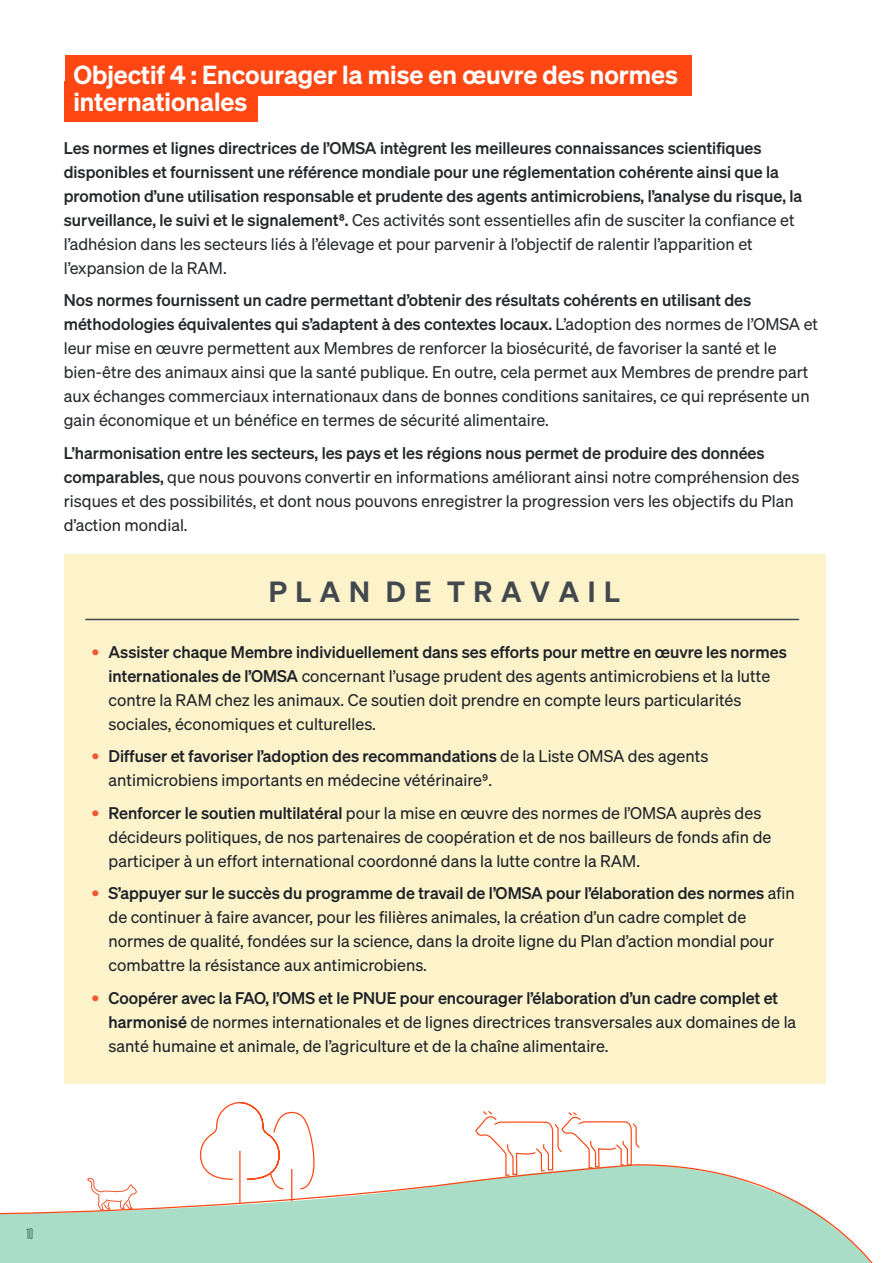
<style>
.page{position:relative;width:893px;height:1263px;background:#fff}
.page>*{position:absolute;margin:0;border:0;box-sizing:border-box;transform-origin:0 0}
.t1{font:600 28.5px "Sohne";color:#41484e}
.t2{font:600 25.5px/27px "Sohne";color:#fff}
.t3{font:16.5px/24px "Sohne Buch";color:#1b2126}
.corps_de_texte{font:16.5px/24px "Sohne Buch";color:#25272a}
.corps_de_texte-2{font:16.5px/24px "Sohne Kraftig";color:#25272a}
.t4{font:15px "Sohne Schmal Buch";color:#231f20}
.s1{font-family:"Sohne Buch"}
.s2{font-family:"Sohne Kraftig"}
.s3{font-size:19.5px;color:#f05630}
</style>
<div class="page">
<div style="left:65px;top:55px;width:627px;height:40px;background:#ff4714"></div>
<div style="left:65px;top:81px;width:193px;height:40px;background:#ff4714"></div>
<div style="left:65px;top:555px;width:761px;height:529px;background:#fdf3cb"></div>
<hr style="left:86px;top:619px;width:713px;height:1px;background:#41484e">
<svg style="left:475px;top:1111px;width:165px;height:52px"></svg>
<svg style="left:199px;top:1101px;width:116px;height:62px"></svg>
<svg style="left:0;top:1163px;width:873px;height:100px"></svg>
<svg style="left:88px;top:1163px;width:50px;height:47px"></svg>
<p class="t2" style="left:73px;top:60px;width:606px">Objectif 4 : Encourager la mise en œuvre des normes internationales</p>
<p class="corps_de_texte-2" style="left:64px;top:135px;width:740px">Les normes et lignes directrices de l’OMSA intègrent les meilleures connaissances scientifiques disponibles et fournissent une référence mondiale pour une réglementation cohérente ainsi que la promotion d’une utilisation responsable et prudente des agents antimicrobiens, l’analyse du risque, la surveillance, le suivi et le signalement⁸. <span class="s1">Ces activités sont essentielles afin de susciter la confiance et l’adhésion dans les secteurs liés à l’élevage et pour parvenir à l’objectif de ralentir l’apparition et l’expansion de la RAM.</span></p>
<p class="corps_de_texte" style="left:64px;top:288px;width:756px"><span class="s2">Nos normes fournissent un cadre permettant d’obtenir des résultats cohérents en utilisant des méthodologies équivalentes qui s’adaptent à des contextes locaux.</span> L’adoption des normes de l’OMSA et leur mise en œuvre permettent aux Membres de renforcer la biosécurité, de favoriser la santé et le bien-être des animaux ainsi que la santé publique. En outre, cela permet aux Membres de prendre part aux échanges commerciaux internationaux dans de bonnes conditions sanitaires, ce qui représente un gain économique et un bénéfice en termes de sécurité alimentaire.</p>
<p class="corps_de_texte" style="left:64px;top:441px;width:737px"><span class="s2">L’harmonisation entre les secteurs, les pays et les régions nous permet de produire des données comparables,</span> que nous pouvons convertir en informations améliorant ainsi notre compréhension des risques et des possibilités, et dont nous pouvons enregistrer la progression vers les objectifs du Plan d’action mondial.</p>
<p class="t1" style="left:269px;top:574px;width:353px">P L A N D E T R A V A I L</p>
<p class="t3" style="left:109px;top:639px;width:680px;text-indent:-17px"><span class="s3">•</span> <span class="s2">Assister chaque Membre individuellement dans ses efforts pour mettre en œuvre les normes internationales de l’OMSA</span> concernant l’usage prudent des agents antimicrobiens et la lutte contre la RAM chez les animaux. Ce soutien doit prendre en compte leurs particularités sociales, économiques et culturelles.</p>
<p class="t3" style="left:109px;top:744px;width:601px;text-indent:-17px"><span class="s3">•</span> <span class="s2">Diffuser et favoriser l’adoption des recommandations</span> de la Liste OMSA des agents antimicrobiens importants en médecine vétérinaire⁹.</p>
<p class="t3" style="left:109px;top:800px;width:664px;text-indent:-17px"><span class="s3">•</span> <span class="s2">Renforcer le soutien multilatéral</span> pour la mise en œuvre des normes de l’OMSA auprès des décideurs politiques, de nos partenaires de coopération et de nos bailleurs de fonds afin de participer à un effort international coordonné dans la lutte contre la RAM.</p>
<p class="t3" style="left:109px;top:881px;width:688px;text-indent:-17px"><span class="s3">•</span> <span class="s2">S’appuyer sur le succès du programme de travail de l’OMSA pour l’élaboration des normes</span> afin de continuer à faire avancer, pour les filières animales, la création d’un cadre complet de normes de qualité, fondées sur la science, dans la droite ligne du Plan d’action mondial pour combattre la résistance aux antimicrobiens.</p>
<p class="t3" style="left:109px;top:985px;width:689px;text-indent:-17px"><span class="s3">•</span> <span class="s2">Coopérer avec la FAO, l’OMS et le PNUE pour encourager l’élaboration d’un cadre complet et harmonisé</span> de normes internationales et de lignes directrices transversales aux domaines de la santé humaine et animale, de l’agriculture et de la chaîne alimentaire.</p>
<p class="t4" style="left:27px;top:1226px;width:8px">10</p>
</div>
